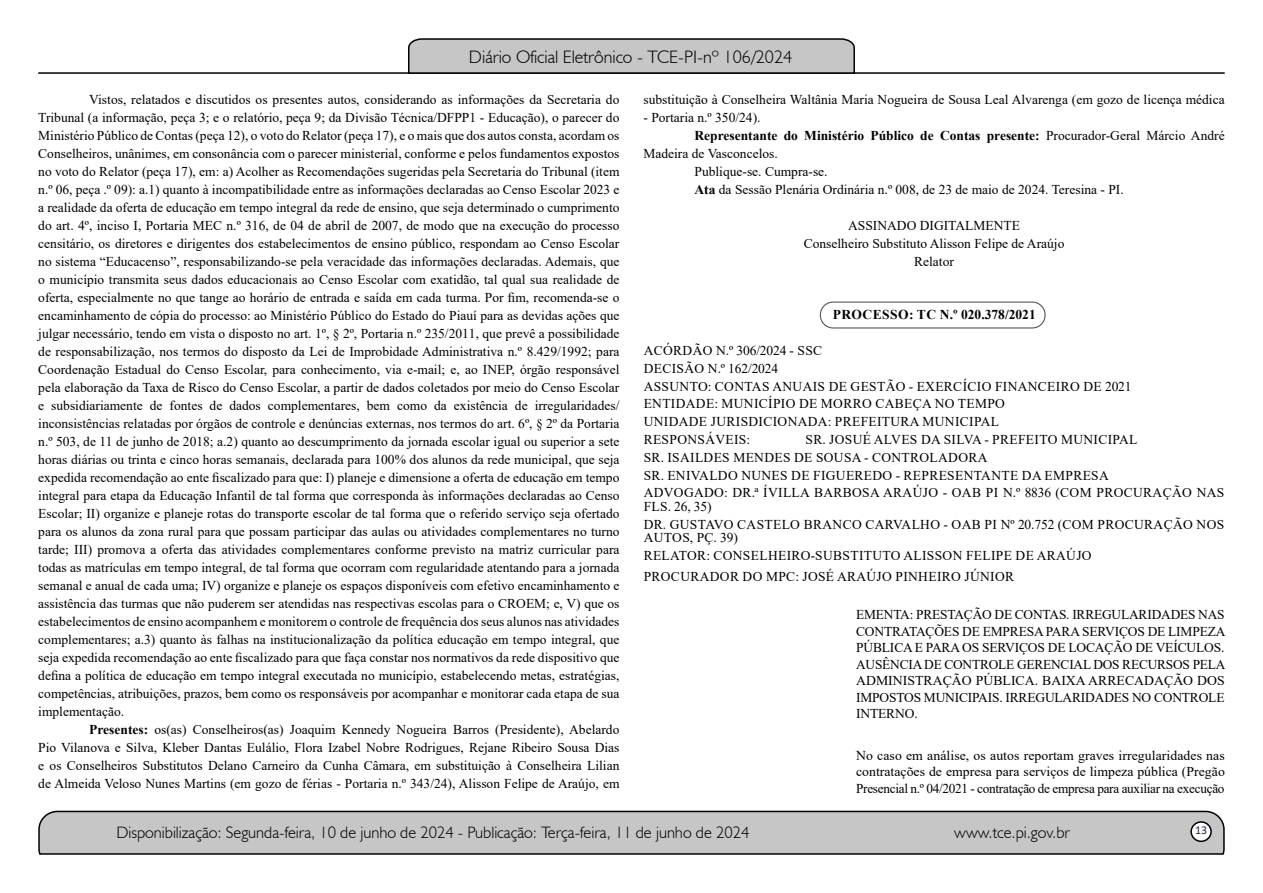
<style>
.page{position:relative;width:1263px;height:893px;background:#fff}
.page>*{position:absolute;margin:0;border:0;box-sizing:border-box;transform-origin:0 0}
.t1{font:300 18px "Humanist 521 BT";color:#000}
.t2{font:300 16.5px "Humanist 521 BT";color:#000}
.t3{font:13.5px/18px "Times New Roman";color:#000;text-align:justify}
.t4{font:13.5px/17.7px "Times New Roman";letter-spacing:.025em;color:#000}
.t5{font:700 13.5px "Times New Roman";color:#000}
.t6{font:700 13.5px "Times New Roman";letter-spacing:.035em;color:#000}
.t7{font:12px "Calibri";color:#212d4c}
.s1{font-weight:700}
.s2{font-weight:400}
</style>
<div class="page">
<svg style="left:38px;top:810px;width:1187px;height:45px;background:#b9b9b9"></svg>
<div style="left:1191px;top:822px;width:20px;height:19px;background:#fff;border-radius:50%"></div>
<div style="left:1190px;top:821px;width:22px;height:21px;border:2px solid #000;border-radius:50%"></div>
<hr style="left:38px;top:72px;width:1187px;height:2px;background:#000">
<svg style="left:407px;top:38px;width:449px;height:36px;background:#b4b4b4"></svg>
<div style="left:820px;top:302px;width:226px;height:27px;border:1px solid #575756;border-radius:13px"></div>
<h1 class="t1" style="left:469px;top:46px;width:325px">Diário Oficial Eletrônico - TCE-PI-nº 106/2024</h1>
<p class="t3" style="left:38px;top:90px;width:583px;text-indent:51px">Vistos, relatados e discutidos os presentes autos, considerando as informações da Secretaria do Tribunal (a informação, peça 3; e o relatório, peça 9; da Divisão Técnica/DFPP1 - Educação), o parecer do Ministério Público de Contas (peça 12), o voto do Relator (peça 17), e o mais que dos autos consta, acordam os Conselheiros, unânimes, em consonância com o parecer ministerial, conforme e pelos fundamentos expostos no voto do Relator (peça 17), em: a) Acolher as Recomendações sugeridas pela Secretaria do Tribunal (item n.º 06, peça .º 09): a.1) quanto à incompatibilidade entre as informações declaradas ao Censo Escolar 2023 e a realidade da oferta de educação em tempo integral da rede de ensino, que seja determinado o cumprimento do art. 4º, inciso I, Portaria MEC n.º 316, de 04 de abril de 2007, de modo que na execução do processo censitário, os diretores e dirigentes dos estabelecimentos de ensino público, respondam ao Censo Escolar no sistema “Educacenso”, responsabilizando-se pela veracidade das informações declaradas. Ademais, que o município transmita seus dados educacionais ao Censo Escolar com exatidão, tal qual sua realidade de oferta, especialmente no que tange ao horário de entrada e saída em cada turma. Por fim, recomenda-se o encaminhamento de cópia do processo: ao Ministério Público do Estado do Piauí para as devidas ações que julgar necessário, tendo em vista o disposto no art. 1º, § 2º, Portaria n.º 235/2011, que prevê a possibilidade de responsabilização, nos termos do disposto da Lei de Improbidade Administrativa n.º 8.429/1992; para Coordenação Estadual do Censo Escolar, para conhecimento, via e-mail; e, ao INEP, órgão responsável pela elaboração da Taxa de Risco do Censo Escolar, a partir de dados coletados por meio do Censo Escolar e subsidiariamente de fontes de dados complementares, bem como da existência de irregularidades/ inconsistências relatadas por órgãos de controle e denúncias externas, nos termos do art. 6º, § 2º da Portaria n.º 503, de 11 de junho de 2018; a.2) quanto ao descumprimento da jornada escolar igual ou superior a sete horas diárias ou trinta e cinco horas semanais, declarada para 100% dos alunos da rede municipal, que seja expedida recomendação ao ente fiscalizado para que: I) planeje e dimensione a oferta de educação em tempo integral para etapa da Educação Infantil de tal forma que corresponda às informações declaradas ao Censo Escolar; II) organize e planeje rotas do transporte escolar de tal forma que o referido serviço seja ofertado para os alunos da zona rural para que possam participar das aulas ou atividades complementares no turno tarde; III) promova a oferta das atividades complementares conforme previsto na matriz curricular para todas as matrículas em tempo integral, de tal forma que ocorram com regularidade atentando para a jornada semanal e anual de cada uma; IV) organize e planeje os espaços disponíveis com efetivo encaminhamento e assistência das turmas que não puderem ser atendidas nas respectivas escolas para o CROEM; e, V) que os estabelecimentos de ensino acompanhem e monitorem o controle de frequência dos seus alunos nas atividades complementares; a.3) quanto às falhas na institucionalização da política educação em tempo integral, que seja expedida recomendação ao ente fiscalizado para que faça constar nos normativos da rede dispositivo que defina a política de educação em tempo integral executada no município, estabelecendo metas, estratégias, competências, atribuições, prazos, bem como os responsáveis por acompanhar e monitorar cada etapa de sua implementação.</p>
<p class="t3" style="left:38px;top:720px;width:583px;text-indent:51px"><span class="s1">Presentes:</span> os(as) Conselheiros(as) Joaquim Kennedy Nogueira Barros (Presidente), Abelardo Pio Vilanova e Silva, Kleber Dantas Eulálio, Flora Izabel Nobre Rodrigues, Rejane Ribeiro Sousa Dias e os Conselheiros Substitutos Delano Carneiro da Cunha Câmara, em substituição à Conselheira Lilian de Almeida Veloso Nunes Martins (em gozo de férias - Portaria n.º 343/24), Alisson Felipe de Araújo, em</p>
<p class="t3" style="left:643px;top:90px;width:583px">substituição à Conselheira Waltânia Maria Nogueira de Sousa Leal Alvarenga (em gozo de licença médica</p>
<p class="t3" style="left:643px;top:108px;width:119px">- Portaria n.º 350/24).</p>
<p class="t5" style="left:694px;top:125px;width:532px">Representante do Ministério Público de Contas presente: <span class="s2">Procurador-Geral Márcio André</span></p>
<p class="t3" style="left:643px;top:144px;width:136px">Madeira de Vasconcelos.</p>
<p class="t3" style="left:694px;top:162px;width:135px">Publique-se. Cumpra-se.</p>
<p class="t3" style="left:694px;top:180px;width:431px"><span class="s1">Ata</span> da Sessão Plenária Ordinária n.º 008, de 23 de maio de 2024. Teresina - PI.</p>
<p class="t3" style="left:804px;top:216px;width:262px;text-align:center">ASSINADO DIGITALMENTE<br>Conselheiro Substituto Alisson Felipe de Araújo<br>Relator</p>
<p class="t6" style="left:833px;top:305px;width:205px">PROCESSO: TC N.º 020.378/2021</p>
<p class="t4" style="left:644px;top:341px;width:489px">ACÓRDÃO N.º 306/2024 - SSC<br>DECISÃO N.º 162/2024<br>ASSUNTO: CONTAS ANUAIS DE GESTÃO - EXERCÍCIO FINANCEIRO DE 2021<br>ENTIDADE: MUNICÍPIO DE MORRO CABEÇA NO TEMPO<br>UNIDADE JURISDICIONADA: PREFEITURA MUNICIPAL<br>RESPONSÁVEIS:</p>
<p class="t4" style="left:644px;top:430px;width:582px;text-indent:162px">SR. JOSUÉ ALVES DA SILVA - PREFEITO MUNICIPAL<br>SR. ISAILDES MENDES DE SOUSA - CONTROLADORA<br>SR. ENIVALDO NUNES DE FIGUEREDO - REPRESENTANTE DA EMPRESA<br>ADVOGADO: DR.ª ÍVILLA BARBOSA ARAÚJO - OAB PI N.º 8836 (COM PROCURAÇÃO NAS</p>
<p class="t4" style="left:644px;top:497px;width:582px">FLS. 26, 35)<br>DR. GUSTAVO CASTELO BRANCO CARVALHO - OAB PI Nº 20.752 (COM PROCURAÇÃO NOS</p>
<p class="t4" style="left:644px;top:528px;width:449px">AUTOS, PÇ. 39)<br>RELATOR: CONSELHEIRO-SUBSTITUTO ALISSON FELIPE DE ARAÚJO</p>
<p class="t4" style="left:644px;top:567px;width:372px">PROCURADOR DO MPC: JOSÉ ARAÚJO PINHEIRO JÚNIOR</p>
<p class="t3" style="left:856px;top:606px;width:371px;line-height:16.5px">EMENTA: PRESTAÇÃO DE CONTAS. IRREGULARIDADES NAS CONTRATAÇÕES DE EMPRESA PARA SERVIÇOS DE LIMPEZA PÚBLICA E PARA OS SERVIÇOS DE LOCAÇÃO DE VEÍCULOS.<br>AUSÊNCIA DE CONTROLE GERENCIAL DOS RECURSOS PELA ADMINISTRAÇÃO PÚBLICA. BAIXA ARRECADAÇÃO DOS IMPOSTOS MUNICIPAIS. IRREGULARIDADES NO CONTROLE INTERNO.</p>
<p class="t3" style="left:856px;top:747px;width:370px;line-height:16.5px">No caso em análise, os autos reportam graves irregularidades nas contratações de empresa para serviços de limpeza pública (Pregão Presencial n.º 04/2021 - contratação de empresa para auxiliar na execução</p>
<p class="t2" style="left:116px;top:822px;width:634px">Disponibilização: Segunda-feira, 10 de junho de 2024 - Publicação: Terça-feira, 11 de junho de 2024</p>
<p class="t2" style="left:954px;top:822px;width:117px">www.tce.pi.gov.br</p>
<p class="t7" style="left:1195px;top:821px;width:14px">13</p>
</div>
